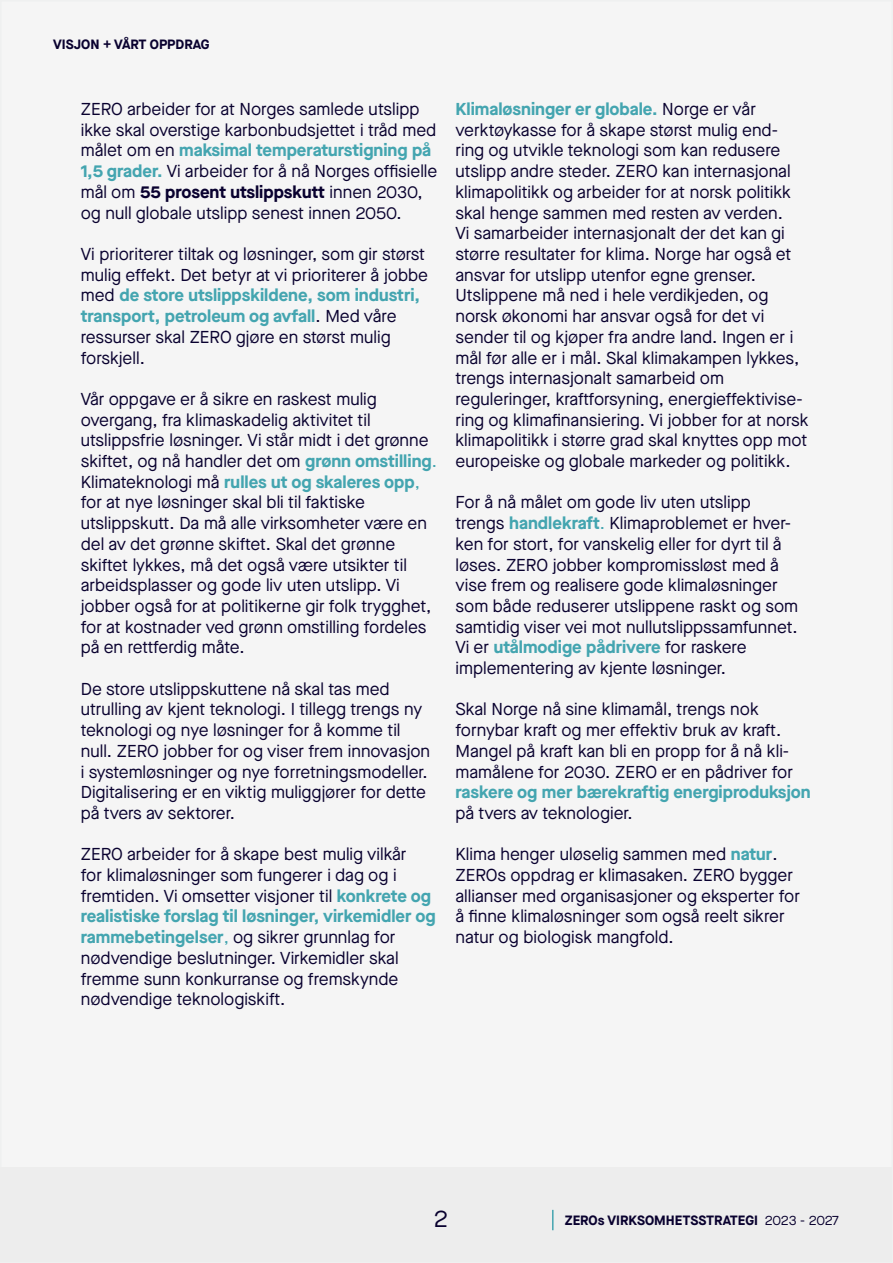
<style>
.page{position:relative;width:893px;height:1263px;background:#fff}
.page>*{position:absolute;margin:0;border:0;box-sizing:border-box;transform-origin:0 0}
.t1{font:24px "Maison Neue";color:#09012f}
.t2{font:17.25px/20.7px "Maison Neue";color:#09012f}
.t3{font:700 13.5px "Maison Neue";color:#09012f}
.s1{font-weight:700;color:#44a5b0}
.s2{font-weight:700}
.s3{color:#44a5b0}
.s4{font-weight:400}
</style>
<div class="page">
<div style="left:1px;top:1px;width:891px;height:1261px;background:#f5f5f5"></div>
<div style="left:1px;top:1167px;width:891px;height:95px;background:#ededed"></div>
<hr style="left:552px;top:1210px;width:2px;height:20px;background:#44a5b0">
<p class="t3" style="left:53px;top:34px;width:158px">VISJON + VÅRT OPPDRAG</p>
<p class="t2" style="left:81px;top:99px;width:358px">ZERO arbeider for at Norges samlede utslipp ikke skal overstige karbonbudsjettet i tråd med målet om en <span class="s1">maksimal temperaturstigning på 1,5 grader.</span> Vi arbeider for å nå Norges offisielle mål om <span class="s2">55 prosent utslippskutt</span> innen 2030, og null globale utslipp senest innen 2050.</p>
<p class="t2" style="left:81px;top:243px;width:349px">Vi prioriterer tiltak og løsninger, som gir størst mulig effekt. Det betyr at vi prioriterer å jobbe med <span class="s1">de store utslippskildene, som industri, transport, petroleum og avfall</span>. Med våre ressurser skal ZERO gjøre en størst mulig forskjell.</p>
<p class="t2" style="left:81px;top:388px;width:358px">Vår oppgave er å sikre en raskest mulig overgang, fra klimaskadelig aktivitet til utslippsfrie løsninger. Vi står midt i det grønne skiftet, og nå handler det om <span class="s1">grønn omstilling</span><span class="s3">.<br></span>Klimateknologi må <span class="s1">rulles ut og skaleres opp</span><span class="s3">, </span>for at nye løsninger skal bli til faktiske utslippskutt. Da må alle virksomheter være en del av det grønne skiftet. Skal det grønne skiftet lykkes, må det også være utsikter til arbeidsplasser og gode liv uten utslipp. Vi jobber også for at politikerne gir folk trygghet, for at kostnader ved grønn omstilling fordeles på en rettferdig måte.</p>
<p class="t2" style="left:81px;top:678px;width:351px">De store utslippskuttene nå skal tas med utrulling av kjent teknologi. I tillegg trengs ny teknologi og nye løsninger for å komme til null. ZERO jobber for og viser frem innovasjon i systemløsninger og nye forretningsmodeller.<br>Digitalisering er en viktig muliggjører for dette på tvers av sektorer.</p>
<p class="t2" style="left:81px;top:844px;width:356px">ZERO arbeider for å skape best mulig vilkår<br>for klimaløsninger som fungerer i dag og i fremtiden. Vi omsetter visjoner til <span class="s1">konkrete og realistiske forslag til løsninger, virkemidler og rammebetingelser</span><span class="s3">,</span> og sikrer grunnlag for nødvendige beslutninger. Virkemidler skal fremme sunn konkurranse og fremskynde nødvendige teknologiskift.</p>
<p class="t2" style="left:455px;top:99px;width:354px"><span class="s1">Klimaløsninger er globale.</span> Norge er vår verktøykasse for å skape størst mulig end&shy;ring og utvikle teknologi som kan redusere utslipp andre steder. ZERO kan internasjonal klimapolitikk og arbeider for at norsk politikk skal henge sammen med resten av verden.<br>Vi samarbeider internasjonalt der det kan gi større resultater for klima. Norge har også et ansvar for utslipp utenfor egne grenser.<br>Utslippene må ned i hele verdikjeden, og norsk økonomi har ansvar også for det vi sender til og kjøper fra andre land. Ingen er i mål før alle er i mål. Skal klimakampen lykkes, trengs internasjonalt samarbeid om reguleringer, kraftforsyning, energieffektivise&shy;ring og klimafinansiering. Vi jobber for at norsk klimapolitikk i større grad skal knyttes opp mot europeiske og globale markeder og politikk.</p>
<p class="t2" style="left:455px;top:492px;width:344px">For å nå målet om gode liv uten utslipp trengs <span class="s1">handlekraft</span><span class="s3">.</span> Klimaproblemet er hver&shy;ken for stort, for vanskelig eller for dyrt til å løses. ZERO jobber kompromissløst med å vise frem og realisere gode klimaløsninger som både reduserer utslippene raskt og som samtidig viser vei mot nullutslippssamfunnet.<br>Vi er <span class="s1">utålmodige pådrivere</span> for raskere implementering av kjente løsninger.</p>
<p class="t2" style="left:455px;top:699px;width:357px">Skal Norge nå sine klimamål, trengs nok fornybar kraft og mer effektiv bruk av kraft.<br>Mangel på kraft kan bli en propp for å nå kli&shy;mamålene for 2030. ZERO er en pådriver for <span class="s1">raskere og mer bærekraftig energiproduksjon </span>på tvers av teknologier.</p>
<p class="t2" style="left:455px;top:844px;width:346px">Klima henger uløselig sammen med <span class="s1">natur</span>.<br>ZEROs oppdrag er klimasaken. ZERO bygger allianser med organisasjoner og eksperter for å finne klimaløsninger som også reelt sikrer natur og biologisk mangfold.</p>
<p class="t1" style="left:434px;top:1203px;width:16px">2</p>
<p class="t3" style="left:565px;top:1210px;width:276px">ZEROs VIRKSOMHETSSTRATEGI <span class="s4">2023 - 2027</span></p>
</div>
